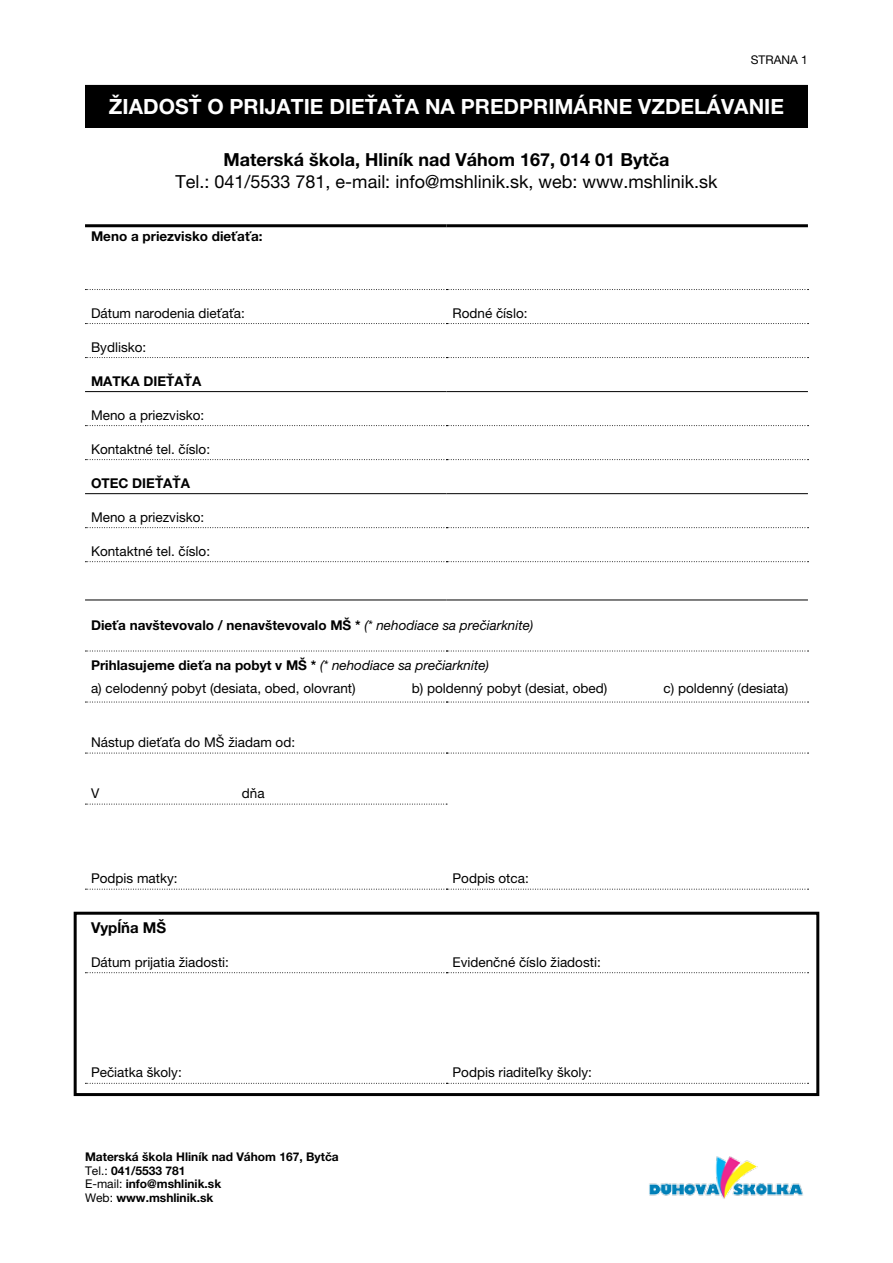
<style>
.page{position:relative;width:893px;height:1263px;background:#fff}
.page>*{position:absolute;margin:0;border:0;box-sizing:border-box;transform-origin:0 0}
.t1{font:700 21px "Helvetica Neue LT Pro";color:#fff}
.t2{font:18px "Helvetica Neue LT Pro";color:#000}
.t3{font:700 18px "Helvetica Neue LT Pro";color:#000}
.t4{font:700 15px "Helvetica Neue LT Pro";color:#000}
.t5{font:13.5px/22.5px "Helvetica Neue LT Pro";color:#000}
.t6{font:700 13.5px "Helvetica Neue LT Pro";color:#000}
.t7{font:700 12px/13.5px "Helvetica Neue LT Pro";color:#000}
.t8{font:12px "Helvetica Neue LT Pro";color:#000}
.s1{font-weight:400;font-style:italic}
.s2{font-weight:700}
.s3{font-style:italic}
.s4{font-weight:400}
</style>
<div class="page">
<div style="left:85px;top:85px;width:723px;height:43px;background:#000"></div>
<svg style="left:85px;top:289px;width:723px;height:1px"></svg>
<svg style="left:85px;top:323px;width:723px;height:1px"></svg>
<svg style="left:85px;top:357px;width:723px;height:1px"></svg>
<svg style="left:85px;top:425px;width:723px;height:1px"></svg>
<svg style="left:85px;top:459px;width:723px;height:1px"></svg>
<svg style="left:85px;top:527px;width:723px;height:1px"></svg>
<svg style="left:85px;top:561px;width:723px;height:1px"></svg>
<svg style="left:85px;top:651px;width:723px;height:1px"></svg>
<svg style="left:85px;top:889px;width:723px;height:1px"></svg>
<svg style="left:85px;top:702px;width:723px;height:1px"></svg>
<svg style="left:85px;top:753px;width:723px;height:1px"></svg>
<svg style="left:85px;top:804px;width:362px;height:1px"></svg>
<hr style="left:85px;top:391px;width:361px;height:1px;background:#000">
<hr style="left:446px;top:391px;width:362px;height:1px;background:#000">
<hr style="left:85px;top:493px;width:361px;height:1px;background:#000">
<hr style="left:446px;top:493px;width:362px;height:1px;background:#000">
<hr style="left:85px;top:224px;width:361px;height:3px;background:#000">
<hr style="left:446px;top:224px;width:362px;height:3px;background:#000">
<hr style="left:85px;top:600px;width:361px;height:1px;background:#000">
<hr style="left:446px;top:600px;width:362px;height:1px;background:#000">
<img style="left:649px;top:1156px;width:154px;height:43px">
<div style="left:74px;top:912px;width:745px;height:184px;border:3px solid #000"></div>
<svg style="left:85px;top:972px;width:723px;height:1px"></svg>
<svg style="left:85px;top:1083px;width:723px;height:1px"></svg>
<p class="t8" style="left:751px;top:52px;width:59px">STRANA 1</p>
<h1 class="t1" style="left:109px;top:94px;width:677px">ŽIADOSŤ O PRIJATIE DIEŤAŤA NA PREDPRIMÁRNE VZDELÁVANIE</h1>
<h2 class="t3" style="left:224px;top:148px;width:447px">Materská škola, Hliník nad Váhom 167, 014 01 Bytča</h2>
<h2 class="t2" style="left:176px;top:170px;width:543px">Tel.: 041/5533 781, e-mail: info@mshlinik.sk, web: www.mshlinik.sk</h2>
<p class="t6" style="left:91px;top:228px;width:173px">Meno a priezvisko dieťaťa:</p>
<p class="t5" style="left:91px;top:301px;width:155px">Dátum narodenia dieťaťa:</p>
<p class="t5" style="left:452px;top:301px;width:77px">Rodné číslo:</p>
<p class="t5" style="left:91px;top:335px;width:57px">Bydlisko:</p>
<p class="t6" style="left:91px;top:372px;width:112px">MATKA DIEŤAŤA</p>
<p class="t5" style="left:91px;top:403px;width:115px">Meno a priezvisko:</p>
<p class="t5" style="left:91px;top:437px;width:121px">Kontaktné tel. číslo:</p>
<p class="t6" style="left:91px;top:474px;width:100px">OTEC DIEŤAŤA</p>
<p class="t5" style="left:91px;top:505px;width:115px">Meno a priezvisko:</p>
<p class="t5" style="left:91px;top:539px;width:121px">Kontaktné tel. číslo:</p>
<p class="t6" style="left:91px;top:617px;width:444px">Dieťa navštevovalo / nenavštevovalo MŠ * <span class="s1">(* nehodiace sa prečiarknite)</span></p>
<p class="t5" style="left:91px;top:654px;width:400px"><span class="s2">Prihlasujeme dieťa na pobyt v MŠ *</span> <span class="s3">(* nehodiace sa prečiarknite) </span>a) celodenný pobyt (desiata, obed, olovrant)</p>
<p class="t5" style="left:412px;top:676px;width:197px">b) poldenný pobyt (desiat, obed)</p>
<p class="t5" style="left:663px;top:676px;width:126px">c) poldenný (desiata)</p>
<p class="t5" style="left:91px;top:731px;width:206px">Nástup dieťaťa do MŠ žiadam od:</p>
<p class="t5" style="left:91px;top:782px;width:10px">V</p>
<p class="t5" style="left:242px;top:782px;width:24px">dňa</p>
<p class="t5" style="left:91px;top:867px;width:88px">Podpis matky:</p>
<p class="t5" style="left:452px;top:867px;width:78px">Podpis otca:</p>
<p class="t4" style="left:91px;top:918px;width:77px">Vypĺňa MŠ</p>
<p class="t5" style="left:91px;top:950px;width:140px">Dátum prijatia žiadosti:</p>
<p class="t5" style="left:452px;top:950px;width:150px">Evidenčné číslo žiadosti:</p>
<p class="t5" style="left:91px;top:1061px;width:92px">Pečiatka školy:</p>
<p class="t5" style="left:452px;top:1061px;width:141px">Podpis riaditeľky školy:</p>
<p class="t7" style="left:85px;top:1150px;width:255px">Materská škola Hliník nad Váhom 167, Bytča<br><span class="s4">Tel.:</span> 041/5533 781<br><span class="s4">E-mail:</span> info@mshlinik.sk<br><span class="s4">Web:</span> www.mshlinik.sk</p>
</div>
